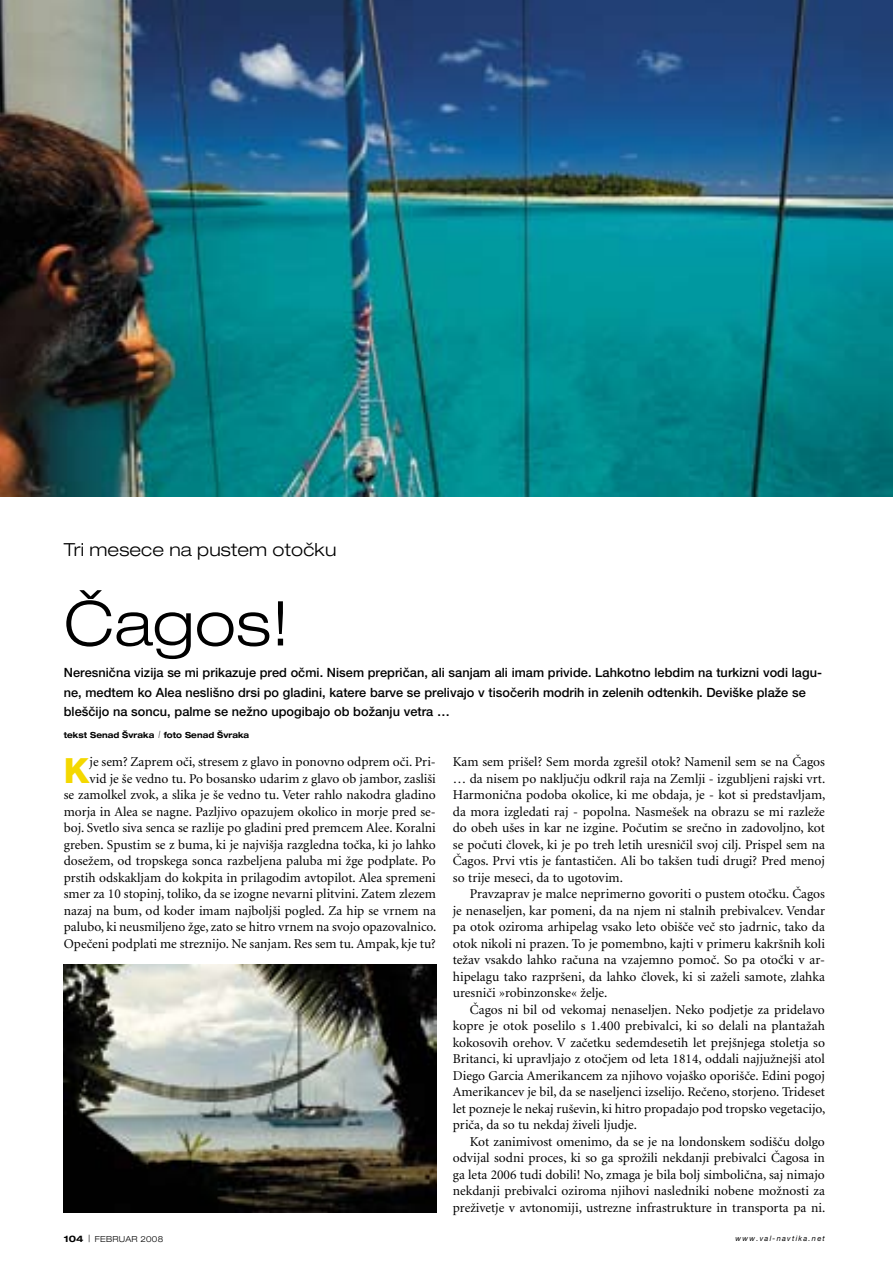
<style>
.page{position:relative;width:893px;height:1276px;background:#fff}
.page>*{position:absolute;margin:0;border:0;box-sizing:border-box;transform-origin:0 0}
.t1{font:300 expanded 61.8px "SLO Helvetica Neue";color:#000}
.t2{font:800 34.8px "SS Helvetica Neue";color:#f4d800}
.t3{font:300 expanded 18px "SLO Helvetica Neue";letter-spacing:.01em;color:#000}
.t4{font:13.5px/16.5px "SS Minion";color:#000;text-align:justify}
.t5{font:500 12.75px/19.5px "SS Helvetica Neue";letter-spacing:.005em;color:#000}
.t6{font:700 expanded 8.4px "SLO Helvetica Neue";letter-spacing:.005em;color:#000;scale:.9 1}
.t7{font:300 expanded 8.25px "SLO Helvetica Neue";letter-spacing:.025em;color:#000}
.t8{font:italic 7.5px "SS Helvetica Neue";letter-spacing:.165em;color:#000}
.s1{font-weight:100;font-style:italic;font-size:10.05px}
.s2{font-weight:700;font-size:9px}
.s3{font-size:10.05px}
</style>
<div class="page">
<img style="left:0;top:0;width:893px;height:496px">
<img style="left:64px;top:964px;width:372px;height:248px">
<h3 class="t3" style="left:64px;top:538px;width:274px">Tri mesece na pustem oto~ku</h3>
<h1 class="t1" style="left:64px;top:586px;width:227px">^agos!</h1>
<p class="t5" style="left:64px;top:662px;width:760px">Ne-re-sni~-na vi-zi-ja se mi pri-ka-zu-je pred o~-mi. Ni-sem pre-pri-~an, ali sa-njam ali imam pri-vi-de. Lah-kot-no leb-dim na tur-kiz-ni vo-di la-gu&shy;ne, med-tem ko Alea ne-sli-{no dr-si po gla-di-ni, ka-te-re bar-ve se pre-li-va-jo v ti-so-~e-rih mo-drih in ze-le-nih od-ten-kih. De-vi{-ke pla-`e se ble{-~i-jo na son-cu, pal-me se ne`-no upo-gi-ba-jo ob bo-`a-nju ve-tra …</p>
<p class="t6" style="left:64px;top:730px;width:208px">tekst Senad [vraka <span class="s1">I</span> foto Senad [vraka</p>
<p class="t4" style="left:64px;top:753px;width:374px;text-align:right">je sem? Zaprem o~i, stresem z glavo in ponovno odprem o~i. Pri-<br>vid je {e vedno tu. Po bosansko udarim z glavo ob jambor, zasli{i<br>se zamolkel zvok, a slika je {e vedno tu. Veter rahlo nakodra gladino morja in Alea se nagne. Pazljivo opazujem okolico in morje pred se&shy;boj. Svetlo siva senca se razlije po gladini pred premcem Alee. Koralni greben. Spustim se z buma, ki je najvi{ja razgledna to~ka, ki jo lahko dose`em, od tropskega sonca razbeljena paluba mi `ge podplate. Po prstih odskakljam do kokpita in prilagodim avtopilot. Alea spremeni smer za 10 stopinj, toliko, da se izogne nevarni plitvini. Zatem zlezem nazaj na bum, od koder imam najbolj{i pogled. Za hip se vrnem na palubo, ki neusmiljeno `ge, zato se hitro vrnem na svojo opazovalnico.<br>Ope~eni podplati me streznijo. Ne sanjam. Res sem tu. Ampak, kje tu?</p>
<p class="t4" style="left:453px;top:753px;width:374px">Kam sem pri{el? Sem morda zgre{il otok? Namenil sem se na ^agos … da nisem po naklju~ju odkril raja na Zemlji - izgubljeni rajski vrt.<br>Harmoni~na podoba okolice, ki me obdaja, je - kot si predstavljam, da mora izgledati raj - popolna. Nasme{ek na obrazu se mi razle`e do obeh u{es in kar ne izgine. Po~utim se sre~no in zadovoljno, kot se po~uti ~lovek, ki je po treh letih uresni~il svoj cilj. Prispel sem na ^agos. Prvi vtis je fantasti~en. Ali bo tak{en tudi drugi? Pred menoj so trije meseci, da to ugotovim.</p>
<h2 class="t2" style="left:64px;top:749px;width:27px">K</h2>
<p class="t4" style="left:453px;top:885px;width:374px;text-indent:17px">Pravzaprav je malce neprimerno govoriti o pustem oto~ku. ^agos je nenaseljen, kar pomeni, da na njem ni stalnih prebivalcev. Vendar pa otok oziroma arhipelag vsako leto obi{~e ve~ sto jadrnic, tako da otok nikoli ni prazen. To je pomembno, kajti v primeru kakr{nih koli te`av vsakdo lahko ra~una na vzajemno pomo~. So pa oto~ki v ar&shy;hipelagu tako razpr{eni, da lahko ~lovek, ki si za`eli samote, zlahka uresni~i »robinzonske« `elje.</p>
<p class="t4" style="left:453px;top:1001px;width:374px;text-indent:17px">^agos ni bil od vekomaj nenaseljen. Neko podjetje za pridelavo kopre je otok poselilo s 1.400 prebivalci, ki so delali na planta`ah kokosovih orehov. V za~etku sedemdesetih let prej{njega stoletja so Britanci, ki upravljajo z oto~jem od leta 1814, oddali najju`nej{i atol Diego Garcia Amerikancem za njihovo voja{ko opori{~e. Edini pogoj Amerikancev je bil, da se naseljenci izselijo. Re~eno, storjeno. Trideset let pozneje le nekaj ru{evin, ki hitro propadajo pod tropsko vegetacijo, pri~a, da so tu nekdaj `iveli ljudje.</p>
<p class="t4" style="left:453px;top:1133px;width:374px;text-indent:17px">Kot zanimivost omenimo, da se je na londonskem sodi{~u dolgo odvijal sodni proces, ki so ga spro`ili nekdanji prebivalci ^agosa in ga leta 2006 tudi dobili! No, zmaga je bila bolj simboli~na, saj nimajo nekdanji prebivalci oziroma njihovi nasledniki nobene mo`nosti za pre`ivetje v avtonomiji, ustrezne infrastrukture in transporta pa ni.</p>
<p class="t7" style="left:64px;top:1233px;width:101px"><span class="s2">104</span> <span class="s3">|</span> februar 2008</p>
<p class="t8" style="left:736px;top:1233px;width:91px">www.val-navtika.net</p>
</div>
